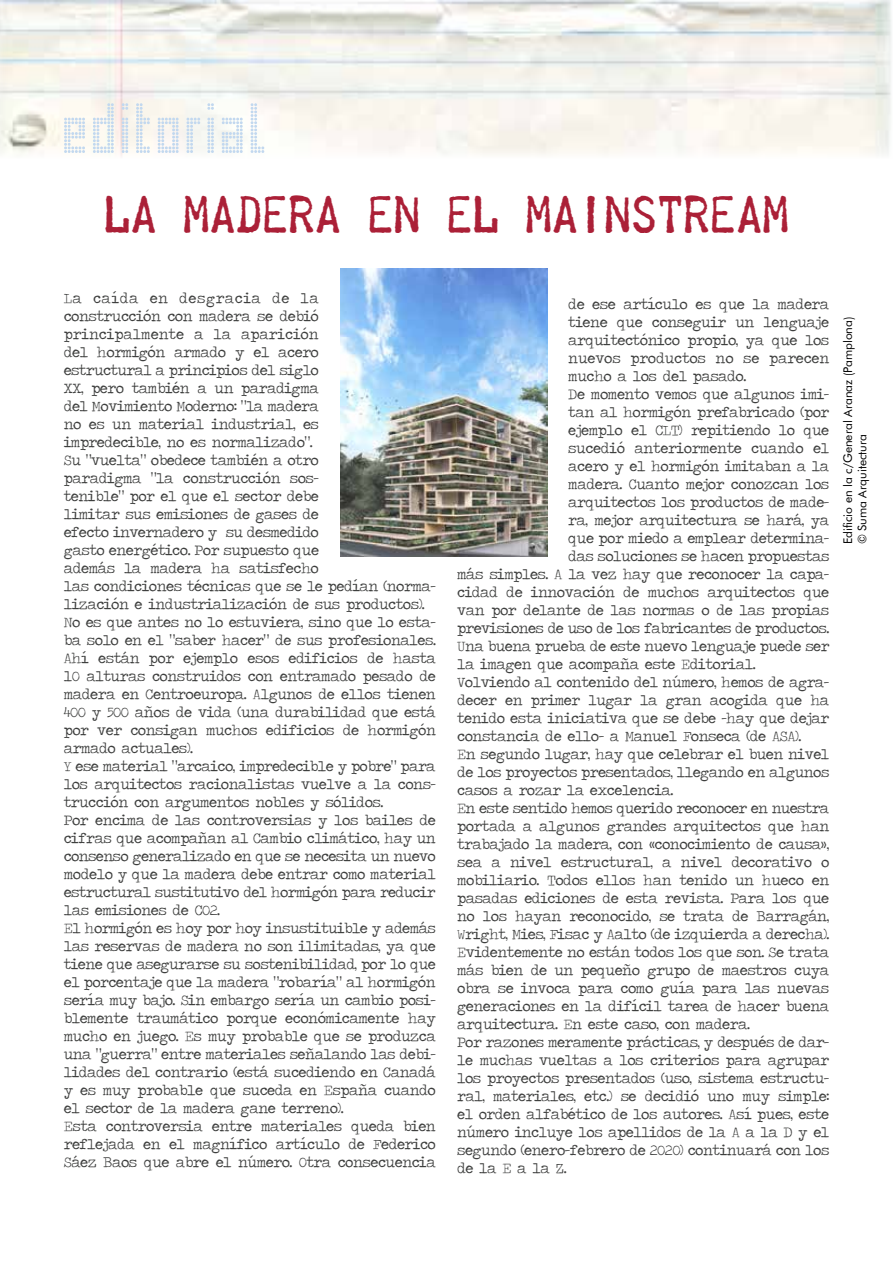
<style>
.page{position:relative;width:893px;height:1263px;background:#fff}
.page>*{position:absolute;margin:0;border:0;box-sizing:border-box;transform-origin:0 0}
.t1{font:72px "Pop Led";color:#c2d8ef}
.t2{font:45px "Telegraphem";color:#ab2037}
.t3{font:15px/18px "Traveling Typewriter";letter-spacing:-.03em;color:#3e3f3e}
.t4{font:15px "Traveling Typewriter";letter-spacing:-.01em;color:#3e3f3e}
.t5{font:12px/14.4px "Futura BT";color:#000}
.s1{font-family:"Encode Sans Condensed"}
</style>
<div class="page">
<img style="left:0;top:0;width:892px;height:156px">
<img style="left:340px;top:268px;width:207px;height:289px">
<h1 class="t1" style="left:64px;top:89px;width:210px">editorial</h1>
<h2 class="t2" style="left:104px;top:181px;width:686px">LA MADERA EN EL MAINSTREAM</h2>
<p class="t3" style="left:64px;top:289px;width:374px">La caída en desgracia de la<br>construcción con madera se debió principalmente a la aparición<br>del hormigón armado y el acero<br>estructural a principios del siglo<br>XX, pero también a un paradigma<br>del Movimiento Moderno: “la madera<br>no es un material industrial, es<br>impredecible, no es normalizado”.<br>Su “vuelta” obedece también a otro<br>paradigma “la construcción sos-<br>tenible” por el que el sector debe<br>limitar sus emisiones de gases de<br>efecto invernadero y su desmedido<br>gasto energético. Por supuesto que<br>además la madera ha satisfecho<br>las condiciones técnicas que se le pedían (norma&shy;lización e industrialización de sus productos).<br>No es que antes no lo estuviera, sino que lo esta&shy;ba solo en el “saber hacer” de sus profesionales.<br>Ahí están por ejemplo esos edificios de hasta 10 alturas construidos con entramado pesado de madera en Centroeuropa. Algunos de ellos tienen 400 y 500 años de vida (una durabilidad que está por ver consigan muchos edificios de hormigón armado actuales).<br>Y ese material “arcaico, impredecible y pobre” para los arquitectos racionalistas vuelve a la cons&shy;trucción con argumentos nobles y sólidos.<br>Por encima de las controversias y los bailes de cifras que acompañan al Cambio climático, hay un consenso generalizado en que se necesita un nuevo modelo y que la madera debe entrar como material estructural sustitutivo del hormigón para reducir las emisiones de CO2.<br>El hormigón es hoy por hoy insustituible y además las reservas de madera no son ilimitadas, ya que tiene que asegurarse su sostenibilidad, por lo que el porcentaje que la madera “robaría” al hormigón sería muy bajo. Sin embargo sería un cambio posi&shy;blemente traumático porque económicamente hay mucho en juego. Es muy probable que se produzca una “guerra” entre materiales señalando las debi&shy;lidades del contrario (está sucediendo en Canadá y es muy probable que suceda en España cuando el sector de la madera gane terreno).<br>Esta controversia entre materiales queda bien reflejada en el magnífico artículo de Federico Sáez Baos que abre el número. Otra consecuencia</p>
<p class="t3" style="left:568px;top:294px;width:262px">de ese artículo es que la madera</p>
<p class="t3" style="left:568px;top:312px;width:262px">tiene que conseguir un lenguaje</p>
<p class="t3" style="left:568px;top:330px;width:262px">arquitectónico propio, ya que los</p>
<p class="t4" style="left:568px;top:348px;width:263px">nuevos productos no se parecen</p>
<p class="t3" style="left:568px;top:366px;width:180px">mucho a los del pasado.</p>
<p class="t3" style="left:568px;top:384px;width:262px">De momento vemos que algunos imi-</p>
<p class="t3" style="left:568px;top:402px;width:262px">tan al hormigón prefabricado (por</p>
<p class="t3" style="left:568px;top:420px;width:262px">ejemplo el CLT) repitiendo lo que</p>
<p class="t3" style="left:568px;top:438px;width:262px">sucedió anteriormente cuando el</p>
<p class="t3" style="left:568px;top:456px;width:262px">acero y el hormigón imitaban a la</p>
<p class="t3" style="left:568px;top:474px;width:262px">madera. Cuanto mejor conozcan los</p>
<p class="t3" style="left:568px;top:492px;width:262px">arquitectos los productos de made-</p>
<p class="t3" style="left:568px;top:510px;width:262px">ra, mejor arquitectura se hará, ya</p>
<p class="t3" style="left:568px;top:528px;width:262px">que por miedo a emplear determina-</p>
<p class="t3" style="left:568px;top:546px;width:263px">das soluciones se hacen propuestas</p>
<p class="t3" style="left:457px;top:564px;width:374px">más simples. A la vez hay que reconocer la capa-</p>
<p class="t3" style="left:457px;top:582px;width:374px">cidad de innovación de muchos arquitectos que</p>
<p class="t3" style="left:457px;top:600px;width:374px">van por delante de las normas o de las propias</p>
<p class="t3" style="left:457px;top:618px;width:373px">previsiones de uso de los fabricantes de productos.</p>
<p class="t3" style="left:457px;top:636px;width:374px">Una buena prueba de este nuevo lenguaje puede ser</p>
<p class="t3" style="left:457px;top:654px;width:300px">la imagen que acompaña este Editorial.</p>
<p class="t3" style="left:457px;top:672px;width:374px">Volviendo al contenido del número, hemos de agra-</p>
<p class="t3" style="left:457px;top:690px;width:374px">decer en primer lugar la gran acogida que ha</p>
<p class="t3" style="left:457px;top:708px;width:374px">tenido esta iniciativa que se debe -hay que dejar</p>
<p class="t3" style="left:457px;top:726px;width:346px">constancia de ello- a Manuel Fonseca (de ASA).</p>
<p class="t3" style="left:457px;top:744px;width:374px">En segundo lugar, hay que celebrar el buen nivel</p>
<p class="t3" style="left:457px;top:762px;width:374px">de los proyectos presentados, llegando en algunos</p>
<p class="t3" style="left:457px;top:780px;width:218px">casos a rozar la excelencia.</p>
<p class="t3" style="left:457px;top:798px;width:374px">En este sentido hemos querido reconocer en nuestra</p>
<p class="t3" style="left:457px;top:816px;width:374px">portada a algunos grandes arquitectos que han</p>
<p class="t3" style="left:457px;top:834px;width:374px">trabajado la madera, con <span class="s1">«</span>conocimiento de causa<span class="s1">»</span>,</p>
<p class="t3" style="left:457px;top:852px;width:374px">sea a nivel estructural, a nivel decorativo o</p>
<p class="t3" style="left:457px;top:870px;width:374px">mobiliario. Todos ellos han tenido un hueco en</p>
<p class="t3" style="left:457px;top:888px;width:374px">pasadas ediciones de esta revista. Para los que</p>
<p class="t3" style="left:457px;top:906px;width:374px">no los hayan reconocido, se trata de Barragán,</p>
<p class="t3" style="left:457px;top:924px;width:374px">Wright, Mies, Fisac y Aalto (de izquierda a derecha).</p>
<p class="t3" style="left:457px;top:942px;width:374px">Evidentemente no están todos los que son. Se trata</p>
<p class="t3" style="left:457px;top:960px;width:374px">más bien de un pequeño grupo de maestros cuya</p>
<p class="t3" style="left:457px;top:978px;width:374px">obra se invoca para como guía para las nuevas</p>
<p class="t3" style="left:457px;top:996px;width:374px">generaciones en la difícil tarea de hacer buena</p>
<p class="t3" style="left:457px;top:1014px;width:294px">arquitectura. En este caso, con madera.</p>
<p class="t3" style="left:457px;top:1032px;width:373px">Por razones meramente prácticas, y después de dar-</p>
<p class="t3" style="left:457px;top:1050px;width:374px">le muchas vueltas a los criterios para agrupar</p>
<p class="t3" style="left:457px;top:1068px;width:374px">los proyectos presentados (uso, sistema estructu-</p>
<p class="t3" style="left:457px;top:1086px;width:374px">ral, materiales, etc.) se decidió uno muy simple:</p>
<p class="t3" style="left:457px;top:1104px;width:374px">el orden alfabético de los autores. Así pues, este</p>
<p class="t3" style="left:457px;top:1122px;width:374px">número incluye los apellidos de la A a la D y el</p>
<p class="t3" style="left:457px;top:1140px;width:374px">segundo (enero-febrero de 2020) continuará con los</p>
<p class="t3" style="left:457px;top:1158px;width:111px">de la E a la Z.</p>
<p class="t5" style="left:841px;top:544px;width:229px;rotate:-90deg">Edificio en la c/General Aranaz (Pamplona) © Suma Arquitectura</p>
</div>
